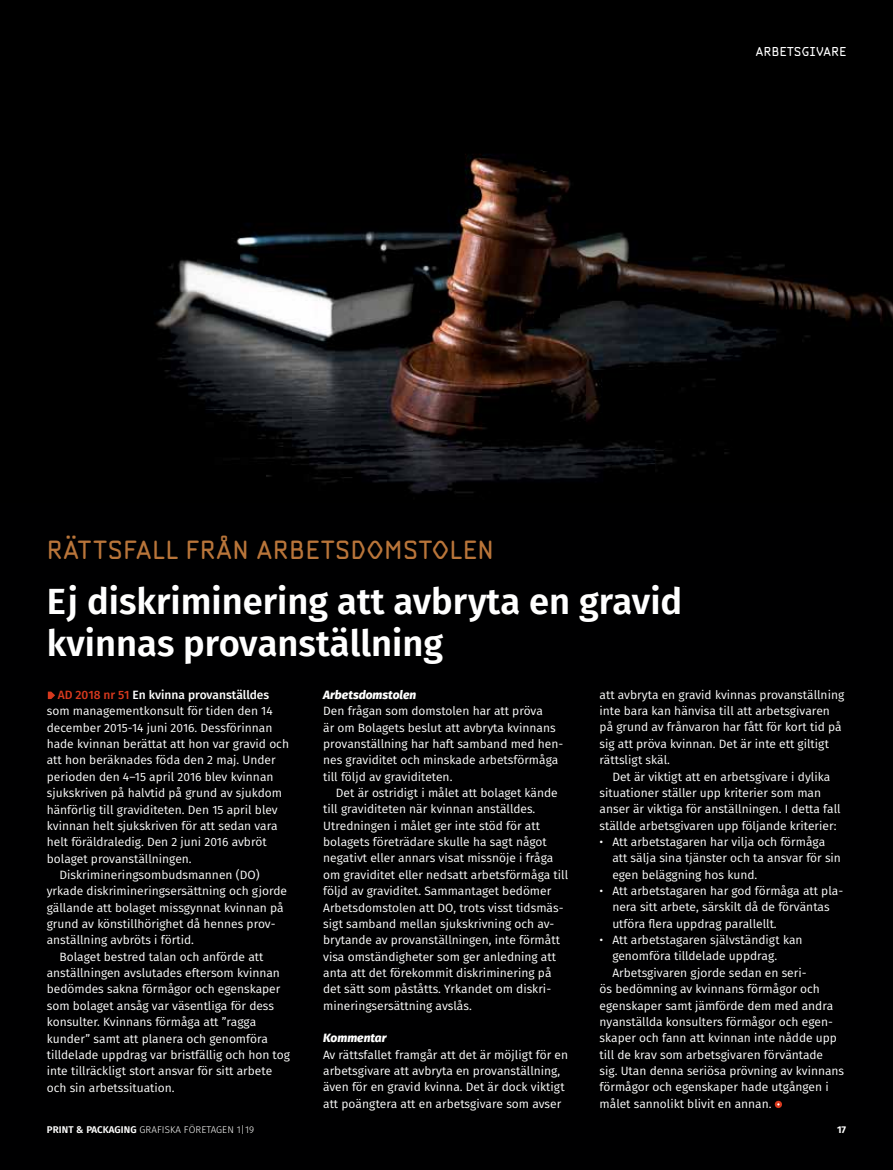
<style>
.page{position:relative;width:893px;height:1170px;background:#fff}
.page>*{position:absolute;margin:0;border:0;box-sizing:border-box;transform-origin:0 0}
.t1{font:600 36.3px/42.3px "Fira Sans";color:#fff}
.t2{font:24.45px "OCRA Tribute Com";letter-spacing:.04em;color:#b9753a}
.t3{font:12px/16.4px "Fira Sans";color:#fff}
.t4{font:500 12px "Fira Sans";color:#fff}
.t5{font:italic 800 12px "Fira Sans";color:#fff}
.t6{font:12px "OCRA Tribute Com";letter-spacing:.04em;color:#fff}
.t7{font:300 9.75px "Fira Sans";letter-spacing:.01em;color:#fff}
.t8{font:700 9.75px "Fira Sans";color:#fff}
.s1{color:#d7391e}
.s2{font-weight:600}
</style>
<div class="page">
<div style="left:0;top:0;width:893px;height:1169px;background:#000001"></div>
<img style="left:155px;top:154px;width:738px;height:339px">
<svg style="left:48px;top:691px;width:7px;height:8px"></svg>
<svg style="left:775px;top:1100px;width:7px;height:7px"></svg>
<h2 class="t2" style="left:47px;top:534px;width:448px">RÄTTSFALL FRÅN ARBETSDOMSTOLEN</h2>
<p class="t6" style="left:756px;top:44px;width:92px">ARBETSGIVARE</p>
<h1 class="t1" style="left:47px;top:580px;width:637px">Ej diskriminering att avbryta en gravid kvinnas provanställning</h1>
<p class="t4" style="left:58px;top:686px;width:213px"><span class="s1">AD 2018 nr 51</span> En kvinna provanställdes</p>
<p class="t3" style="left:47px;top:703px;width:227px">som managementkonsult för tiden den 14</p>
<p class="t3" style="left:47px;top:719px;width:227px">december 2015-14 juni 2016. Dessförinnan</p>
<p class="t3" style="left:47px;top:735px;width:244px">hade kvinnan berättat att hon var gravid och</p>
<p class="t3" style="left:47px;top:752px;width:230px">att hon beräknades föda den 2 maj. Under</p>
<p class="t3" style="left:47px;top:768px;width:228px">perioden den 4–15 april 2016 blev kvinnan</p>
<p class="t3" style="left:47px;top:784px;width:237px">sjukskriven på halvtid på grund av sjukdom</p>
<p class="t3" style="left:47px;top:801px;width:232px">hänförlig till graviditeten. Den 15 april blev</p>
<p class="t3" style="left:47px;top:817px;width:232px">kvinnan helt sjukskriven för att sedan vara</p>
<p class="t3" style="left:47px;top:833px;width:221px">helt föräldraledig. Den 2 juni 2016 avbröt</p>
<p class="t3" style="left:47px;top:850px;width:146px">bolaget provanställningen.</p>
<p class="t3" style="left:60px;top:866px;width:202px">Diskrimineringsombudsmannen (DO)</p>
<p class="t3" style="left:47px;top:882px;width:242px">yrkade diskrimineringsersättning och gjorde</p>
<p class="t3" style="left:47px;top:899px;width:238px">gällande att bolaget missgynnat kvinnan på</p>
<p class="t3" style="left:47px;top:915px;width:230px">grund av könstillhörighet då hennes prov-</p>
<p class="t3" style="left:47px;top:931px;width:149px">anställning avbröts i förtid.</p>
<p class="t3" style="left:60px;top:948px;width:205px">Bolaget bestred talan och anförde att</p>
<p class="t3" style="left:47px;top:964px;width:235px">anställningen avslutades eftersom kvinnan</p>
<p class="t3" style="left:47px;top:980px;width:235px">bedömdes sakna förmågor och egenskaper</p>
<p class="t3" style="left:47px;top:997px;width:229px">som bolaget ansåg var väsentliga för dess</p>
<p class="t3" style="left:47px;top:1013px;width:211px">konsulter. Kvinnans förmåga att ”ragga</p>
<p class="t3" style="left:47px;top:1029px;width:223px">kunder” samt att planera och genomföra</p>
<p class="t3" style="left:47px;top:1046px;width:245px">tilldelade uppdrag var bristfällig och hon tog</p>
<p class="t3" style="left:47px;top:1062px;width:227px">inte tillräckligt stort ansvar för sitt arbete</p>
<p class="t3" style="left:47px;top:1079px;width:129px">och sin arbetssituation.</p>
<p class="t3" style="left:600px;top:686px;width:246px">att avbryta en gravid kvinnas provanställning inte bara kan hänvisa till att arbetsgivaren på grund av frånvaron har fått för kort tid på sig att pröva kvinnan. Det är inte ett giltigt rättsligt skäl.</p>
<p class="t3" style="left:600px;top:768px;width:243px;text-indent:13px">Det är viktigt att en arbetsgivare i dylika situationer ställer upp kriterier som man anser är viktiga för anställningen. I detta fall ställde arbetsgivaren upp följande kriterier:</p>
<p class="t3" style="left:612px;top:833px;width:230px;text-indent:-13px">• Att arbetstagaren har vilja och förmåga att sälja sina tjänster och ta ansvar för sin egen beläggning hos kund.</p>
<p class="t3" style="left:612px;top:882px;width:232px;text-indent:-13px">• Att arbetstagaren har god förmåga att pla&shy;nera sitt arbete, särskilt då de förväntas utföra flera uppdrag parallellt.</p>
<p class="t3" style="left:600px;top:931px;width:204px">• Att arbetstagaren självständigt kan</p>
<p class="t3" style="left:612px;top:947px;width:166px">genomföra tilldelade uppdrag.</p>
<p class="t3" style="left:612px;top:964px;width:196px">Arbetsgivaren gjorde sedan en seri-</p>
<p class="t3" style="left:600px;top:980px;width:222px">ös bedömning av kvinnans förmågor och</p>
<p class="t3" style="left:600px;top:997px;width:235px">egenskaper samt jämförde dem med andra</p>
<p class="t3" style="left:600px;top:1013px;width:235px">nyanställda konsulters förmågor och egen-</p>
<p class="t3" style="left:600px;top:1029px;width:239px">skaper och fann att kvinnan inte nådde upp</p>
<p class="t3" style="left:600px;top:1046px;width:225px">till de krav som arbetsgivaren förväntade</p>
<p class="t3" style="left:600px;top:1062px;width:246px">sig. Utan denna seriösa prövning av kvinnans</p>
<p class="t3" style="left:600px;top:1078px;width:231px">förmågor och egenskaper hade utgången i</p>
<p class="t3" style="left:600px;top:1095px;width:173px">målet sannolikt blivit en annan.</p>
<p class="t5" style="left:323px;top:686px;width:95px">Arbetsdomstolen</p>
<p class="t3" style="left:323px;top:702px;width:242px">Den frågan som domstolen har att pröva<br>är om Bolagets beslut att avbryta kvinnans provanställning har haft samband med hen&shy;nes graviditet och minskade arbetsförmåga till följd av graviditeten.</p>
<p class="t3" style="left:323px;top:784px;width:247px;text-indent:13px">Det är ostridigt i målet att bolaget kände till graviditeten när kvinnan anställdes.<br>Utredningen i målet ger inte stöd för att bolagets företrädare skulle ha sagt något negativt eller annars visat missnöje i fråga om graviditet eller nedsatt arbetsförmåga till följd av graviditet. Sammantaget bedömer Arbetsdomstolen att DO, trots visst tidsmäs&shy;sigt samband mellan sjukskrivning och av&shy;brytande av provanställningen, inte förmått visa omständigheter som ger anledning att anta att det förekommit diskriminering på det sätt som påståtts. Yrkandet om diskri&shy;mineringsersättning avslås.</p>
<p class="t5" style="left:323px;top:1029px;width:65px">Kommentar</p>
<p class="t3" style="left:323px;top:1046px;width:246px">Av rättsfallet framgår att det är möjligt för en arbetsgivare att avbryta en provanställning, även för en gravid kvinna. Det är dock viktigt att poängtera att en arbetsgivare som avser</p>
<p class="t7" style="left:47px;top:1122px;width:209px"><span class="s2">PRINT &amp; PACKAGING</span> GRAFISKA FÖRETAGEN 1|19</p>
<p class="t8" style="left:837px;top:1122px;width:11px">17</p>
</div>
